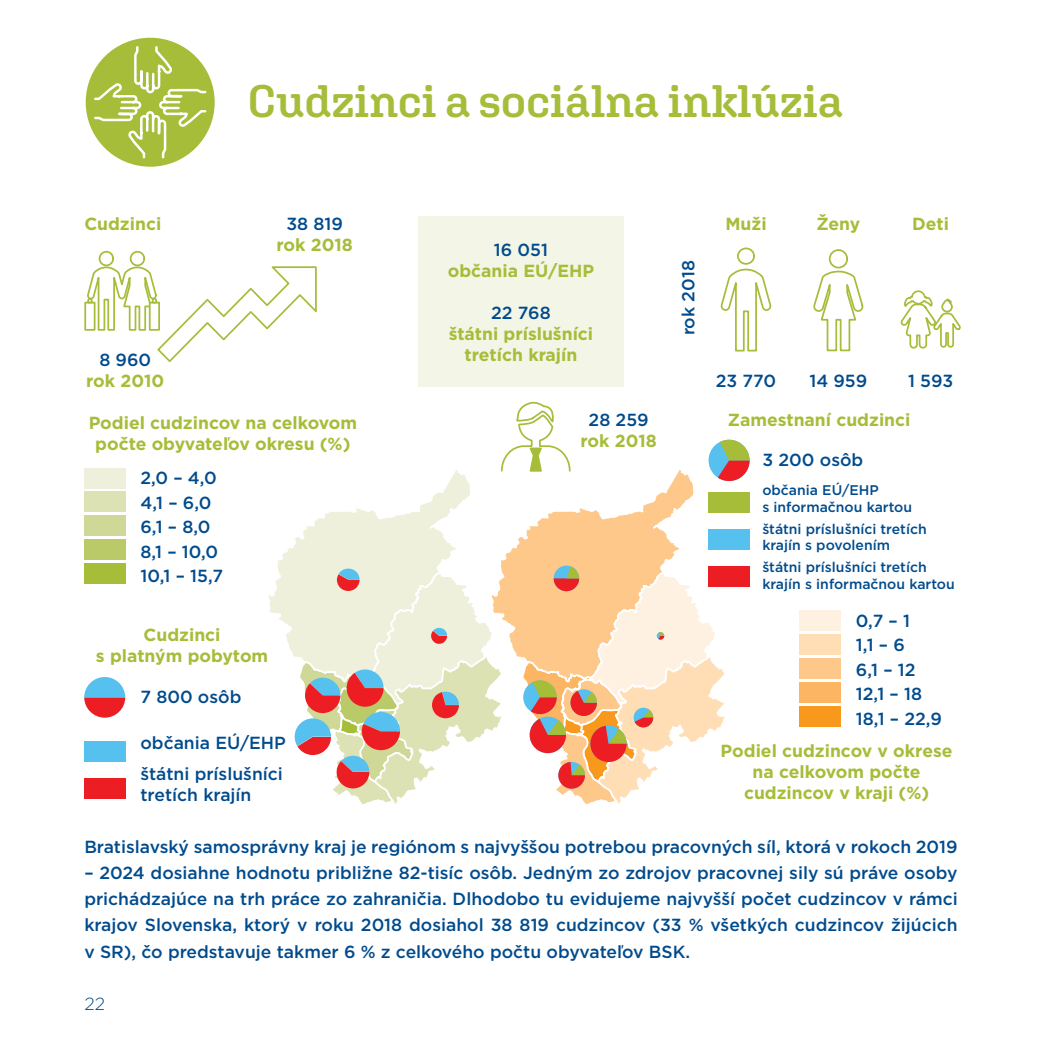
<style>
.page{position:relative;width:1042px;height:1042px;background:#fff}
.page>*{position:absolute;margin:0;border:0;box-sizing:border-box;transform-origin:0 0}
.t1{font:600 45.5px "Aglet Slab";letter-spacing:-.01em;color:#a5bd39}
.t2{font:500 17.5px/24.5px "Gotham";color:#004b8d}
.t3{font:700 17.5px/21px "Gotham";color:#a5bd39;text-align:center}
.t4{font:300 17.5px "Gotham";color:#004b8d}
.t5{font:500 14px/16.8px "Gotham";color:#004b8d}
</style>
<div class="page">
<div style="left:86px;top:38px;width:129px;height:129px;background:#a5bd39;border-radius:50%"></div>
<svg style="left:93px;top:37px;width:115px;height:217px"></svg>
<div style="left:418px;top:216px;width:206px;height:171px;background:#f3f5e6"></div>
<div style="left:99px;top:251px;width:15px;height:15px;border:2px solid #a5bd39;border-radius:50%"></div>
<div style="left:130px;top:251px;width:15px;height:15px;border:2px solid #a5bd39;border-radius:50%"></div>
<div style="left:84px;top:302px;width:11px;height:29px;border:2px solid #a5bd39"></div>
<svg style="left:86px;top:264px;width:231px;height:98px"></svg>
<svg style="left:900px;top:290px;width:61px;height:59px"></svg>
<div style="left:737px;top:247px;width:18px;height:18px;border:2px solid #a5bd39;border-radius:50%"></div>
<svg style="left:720px;top:268px;width:52px;height:84px"></svg>
<div style="left:829px;top:249px;width:19px;height:19px;border:2px solid #a5bd39;border-radius:50%"></div>
<svg style="left:813px;top:270px;width:51px;height:82px"></svg>
<svg style="left:508px;top:401px;width:55px;height:51px"></svg>
<svg style="left:268px;top:470px;width:202px;height:172px"></svg>
<svg style="left:500px;top:452px;width:194px;height:192px"></svg>
<svg style="left:288px;top:544px;width:218px;height:195px"></svg>
<svg style="left:512px;top:544px;width:218px;height:113px"></svg>
<svg style="left:295px;top:568px;width:210px;height:237px"></svg>
<div style="left:84px;top:468px;width:41px;height:20px;background:#eef0dc"></div>
<div style="left:800px;top:610px;width:41px;height:21px;background:#fff1e2"></div>
<div style="left:84px;top:492px;width:41px;height:20px;background:#dce2b4"></div>
<div style="left:800px;top:634px;width:41px;height:20px;background:#ffddb5"></div>
<div style="left:84px;top:515px;width:41px;height:21px;background:#cfd897"></div>
<div style="left:800px;top:658px;width:41px;height:20px;background:#fdc88a"></div>
<div style="left:84px;top:539px;width:41px;height:21px;background:#baca68"></div>
<div style="left:800px;top:682px;width:41px;height:20px;background:#fcb562"></div>
<div style="left:84px;top:741px;width:41px;height:20px;background:#56c0ee"></div>
<div style="left:708px;top:492px;width:41px;height:21px;background:#a5bd39"></div>
<div style="left:84px;top:563px;width:41px;height:21px;background:#a5bd39"></div>
<div style="left:800px;top:706px;width:41px;height:20px;background:#f8991d"></div>
<div style="left:84px;top:778px;width:41px;height:21px;background:#ed1d24"></div>
<div style="left:708px;top:529px;width:41px;height:20px;background:#56c0ee"></div>
<div style="left:708px;top:566px;width:41px;height:20px;background:#ed1d24"></div>
<div style="left:708px;top:440px;width:41px;height:41px;background:#56c0ee;border-radius:50%"></div>
<svg style="left:718px;top:440px;width:31px;height:41px"></svg>
<svg style="left:521px;top:566px;width:207px;height:239px"></svg>
<svg style="left:84px;top:677px;width:41px;height:40px"></svg>
<p class="t3" style="left:84px;top:213px;width:78px">Cudzinci</p>
<p class="t2" style="left:99px;top:347px;width:53px">8 960</p>
<p class="t3" style="left:86px;top:370px;width:80px">rok 2010</p>
<h1 class="t1" style="left:247px;top:73px;width:598px">Cudzinci a sociálna inklúzia</h1>
<p class="t2" style="left:286px;top:211px;width:58px">38 819</p>
<p class="t3" style="left:276px;top:234px;width:78px">rok 2018</p>
<p class="t2" style="left:494px;top:237px;width:56px">16 051</p>
<p class="t3" style="left:448px;top:260px;width:148px">občania EÚ/EHP</p>
<p class="t2" style="left:491px;top:300px;width:61px">22 768</p>
<p class="t3" style="left:449px;top:323px;width:146px">štátni príslušníci tretích krajín</p>
<p class="t2" style="left:676px;top:335px;width:77px;rotate:-90deg">rok 2018</p>
<p class="t3" style="left:725px;top:213px;width:43px">Muži</p>
<p class="t2" style="left:716px;top:368px;width:62px">23 770</p>
<p class="t3" style="left:816px;top:213px;width:45px">Ženy</p>
<p class="t2" style="left:809px;top:368px;width:59px">14 959</p>
<p class="t3" style="left:912px;top:213px;width:38px">Deti</p>
<p class="t2" style="left:908px;top:368px;width:47px">1 593</p>
<p class="t3" style="left:89px;top:412px;width:270px">Podiel cudzincov na celkovom počte obyvateľov okresu (%)</p>
<p class="t3" style="left:728px;top:409px;width:184px">Zamestnaní cudzinci</p>
<p class="t2" style="left:588px;top:407px;width:62px">28 259</p>
<p class="t3" style="left:580px;top:430px;width:78px">rok 2018</p>
<p class="t2" style="left:762px;top:447px;width:102px">3 200 osôb</p>
<p class="t2" style="left:140px;top:465px;width:84px">2,0 – 4,0<br>4,1 – 6,0<br>6,1 – 8,0<br>8,1 – 10,0<br>10,1 – 15,7</p>
<p class="t3" style="left:96px;top:624px;width:174px">Cudzinci<br>s platným pobytom</p>
<p class="t2" style="left:140px;top:685px;width:102px">7 800 osôb</p>
<p class="t2" style="left:140px;top:727px;width:147px;line-height:31px">občania EÚ/EHP štátni príslušníci</p>
<p class="t2" style="left:140px;top:782px;width:113px">tretích krajín</p>
<p class="t5" style="left:762px;top:481px;width:151px">občania EÚ/EHP<br>s informačnou kartou</p>
<p class="t5" style="left:762px;top:520px;width:166px">štátni príslušníci tretích krajín s povolením</p>
<p class="t5" style="left:762px;top:559px;width:194px">štátni príslušníci tretích krajín s informačnou kartou</p>
<p class="t2" style="left:856px;top:608px;width:88px">0,7 – 1<br>1,1 – 6<br>6,1 – 12<br>12,1 – 18<br>18,1 – 22,9</p>
<p class="t3" style="left:720px;top:740px;width:233px">Podiel cudzincov v okrese na celkovom počte cudzincov v kraji (%)</p>
<p class="t2" style="left:84px;top:834px;width:874px">Bratislavský samosprávny kraj je regiónom s najvyššou potrebou pracovných síl, ktorá v rokoch 2019</p>
<p class="t2" style="left:84px;top:859px;width:875px;line-height:26.2px;text-align:justify">– 2024 dosiahne hodnotu približne 82-tisíc osôb. Jedným zo zdrojov pracovnej sily sú práve osoby prichádzajúce na trh práce zo zahraničia. Dlhodobo tu evidujeme najvyšší počet cudzincov v rámci krajov Slovenska, ktorý v roku 2018 dosiahol 38 819 cudzincov (33 % všetkých cudzincov žijúcich v SR), čo predstavuje takmer 6 % z celkového počtu obyvateľov BSK.</p>
<p class="t4" style="left:84px;top:992px;width:22px">22</p>
</div>
